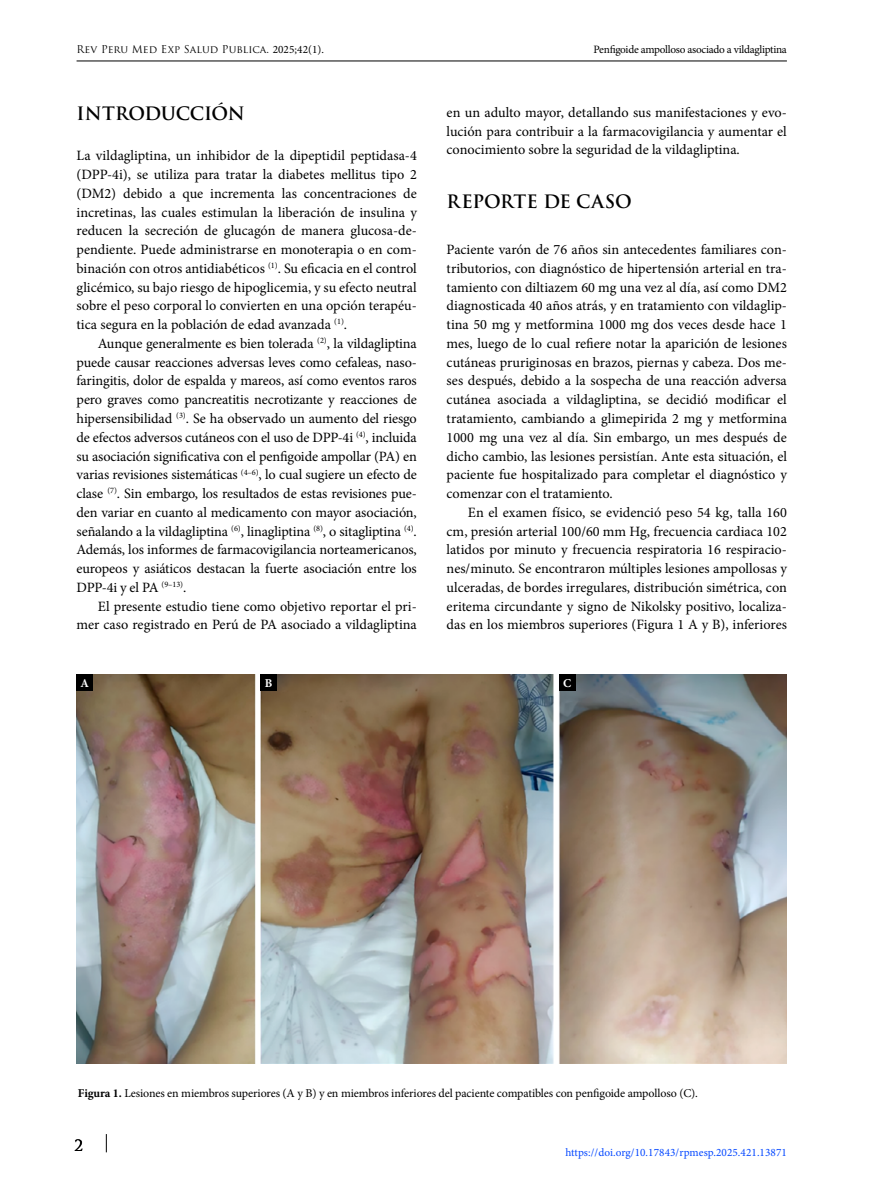
<style>
.page{position:relative;width:872px;height:1183px;background:#fff}
.page>*{position:absolute;margin:0;border:0;box-sizing:border-box;transform-origin:0 0}
.t1{font:700 18px "Trajan Pro";letter-spacing:-.01em;color:#000}
.t2{font:15px "Trajan Pro";color:#000}
.t3{font:14.25px/18.8px "Minion Pro";color:#000;text-align:justify}
.t4{font:12px "Minion Pro";letter-spacing:-.01em;color:#000}
.t5{font:700 12px "Minion Pro";color:#fff}
.t6{font:11.25px "Minion Pro";color:#0548ff}
.t7{font:11.25px "Minion Pro";letter-spacing:-.025em;color:#000}
.t8{font:10.5px "Trajan Pro";letter-spacing:.005em;color:#000}
.s1{font-family:"Minion Pro";font-size:11.25px}
.s2{font-weight:700}
</style>
<div class="page">
<hr style="left:77px;top:61px;width:710px;height:1px;background:#000">
<svg style="left:106px;top:1134px;width:1px;height:17px"></svg>
<img style="left:77px;top:674px;width:710px;height:389px">
<div style="left:77px;top:674px;width:16px;height:16px;background:#000"></div>
<div style="left:260px;top:674px;width:17px;height:16px;background:#000"></div>
<div style="left:559px;top:674px;width:16px;height:16px;background:#000"></div>
<p class="t8" style="left:77px;top:43px;width:249px">Rev Peru Med Exp Salud Publica. <span class="s1">2025;42(1).</span></p>
<p class="t7" style="left:593px;top:42px;width:195px">Penfigoide ampolloso asociado a vildagliptina</p>
<p class="t1" style="left:77px;top:102px;width:170px">INTRODUCCIÓN</p>
<p class="t3" style="left:77px;top:146px;width:342px">La vildagliptina, un inhibidor de la dipeptidil peptidasa-4 (DPP-4i), se utiliza para tratar la diabetes mellitus tipo 2 (DM2) debido a que incrementa las concentraciones de incretinas, las cuales estimulan la liberación de insulina y reducen la secreción de glucagón de manera glucosa-de&shy;pendiente. Puede administrarse en monoterapia o en com&shy;binación con otros antidiabéticos <sup>(1)</sup>. Su eficacia en el control glicémico, su bajo riesgo de hipoglicemia, y su efecto neutral sobre el peso corporal lo convierten en una opción terapéu&shy;tica segura en la población de edad avanzada <sup>(1)</sup>.</p>
<p class="t3" style="left:77px;top:334px;width:342px;text-indent:21px">Aunque generalmente es bien tolerada <sup>(2)</sup>, la vildagliptina puede causar reacciones adversas leves como cefaleas, naso&shy;faringitis, dolor de espalda y mareos, así como eventos raros pero graves como pancreatitis necrotizante y reacciones de hipersensibilidad <sup>(3)</sup>. Se ha observado un aumento del riesgo de efectos adversos cutáneos con el uso de DPP-4i <sup>(4)</sup>, incluida su asociación significativa con el penfigoide ampollar (PA) en varias revisiones sistemáticas <sup>(4–6)</sup>, lo cual sugiere un efecto de clase <sup>(7)</sup>. Sin embargo, los resultados de estas revisiones pue&shy;den variar en cuanto al medicamento con mayor asociación, señalando a la vildagliptina <sup>(6)</sup>, linagliptina <sup>(8)</sup>, o sitagliptina <sup>(4)</sup>.<br>Además, los informes de farmacovigilancia norteamericanos, europeos y asiáticos destacan la fuerte asociación entre los DPP-4i y el PA <sup>(9–13)</sup>.</p>
<p class="t3" style="left:77px;top:596px;width:342px;text-align:right">El presente estudio tiene como objetivo reportar el pri&shy;mer caso registrado en Perú de PA asociado a vildagliptina</p>
<p class="t3" style="left:446px;top:103px;width:342px">en un adulto mayor, detallando sus manifestaciones y evo&shy;lución para contribuir a la farmacovigilancia y aumentar el conocimiento sobre la seguridad de la vildagliptina.</p>
<p class="t1" style="left:446px;top:190px;width:186px">REPORTE DE CASO</p>
<p class="t3" style="left:446px;top:240px;width:342px">Paciente varón de 76 años sin antecedentes familiares con&shy;tributorios, con diagnóstico de hipertensión arterial en tra&shy;tamiento con diltiazem 60 mg una vez al día, así como DM2 diagnosticada 40 años atrás, y en tratamiento con vildaglip&shy;tina 50 mg y metformina 1000 mg dos veces desde hace 1 mes, luego de lo cual refiere notar la aparición de lesiones cutáneas pruriginosas en brazos, piernas y cabeza. Dos me&shy;ses después, debido a la sospecha de una reacción adversa cutánea asociada a vildagliptina, se decidió modificar el tratamiento, cambiando a glimepirida 2 mg y metformina 1000 mg una vez al día. Sin embargo, un mes después de dicho cambio, las lesiones persistían. Ante esta situación, el paciente fue hospitalizado para completar el diagnóstico y comenzar con el tratamiento.</p>
<p class="t3" style="left:446px;top:503px;width:342px;text-indent:21px">En el examen físico, se evidenció peso 54 kg, talla 160 cm, presión arterial 100/60 mm Hg, frecuencia cardiaca 102 latidos por minuto y frecuencia respiratoria 16 respiracio&shy;nes/minuto. Se encontraron múltiples lesiones ampollosas y ulceradas, de bordes irregulares, distribución simétrica, con eritema circundante y signo de Nikolsky positivo, localiza&shy;das en los miembros superiores (Figura 1 A y B), inferiores</p>
<p class="t5" style="left:81px;top:674px;width:10px">A</p>
<p class="t5" style="left:265px;top:674px;width:9px">B</p>
<p class="t5" style="left:563px;top:674px;width:10px">C</p>
<p class="t4" style="left:78px;top:1084px;width:621px"><span class="s2">Figura 1.</span> Lesiones en miembros superiores (A y B) y en miembros inferiores del paciente compatibles con penfigoide ampolloso (C).</p>
<p class="t2" style="left:74px;top:1135px;width:10px">2</p>
<p class="t6" style="left:565px;top:1144px;width:223px">https://doi.org/10.17843/rpmesp.2025.421.13871</p>
</div>
